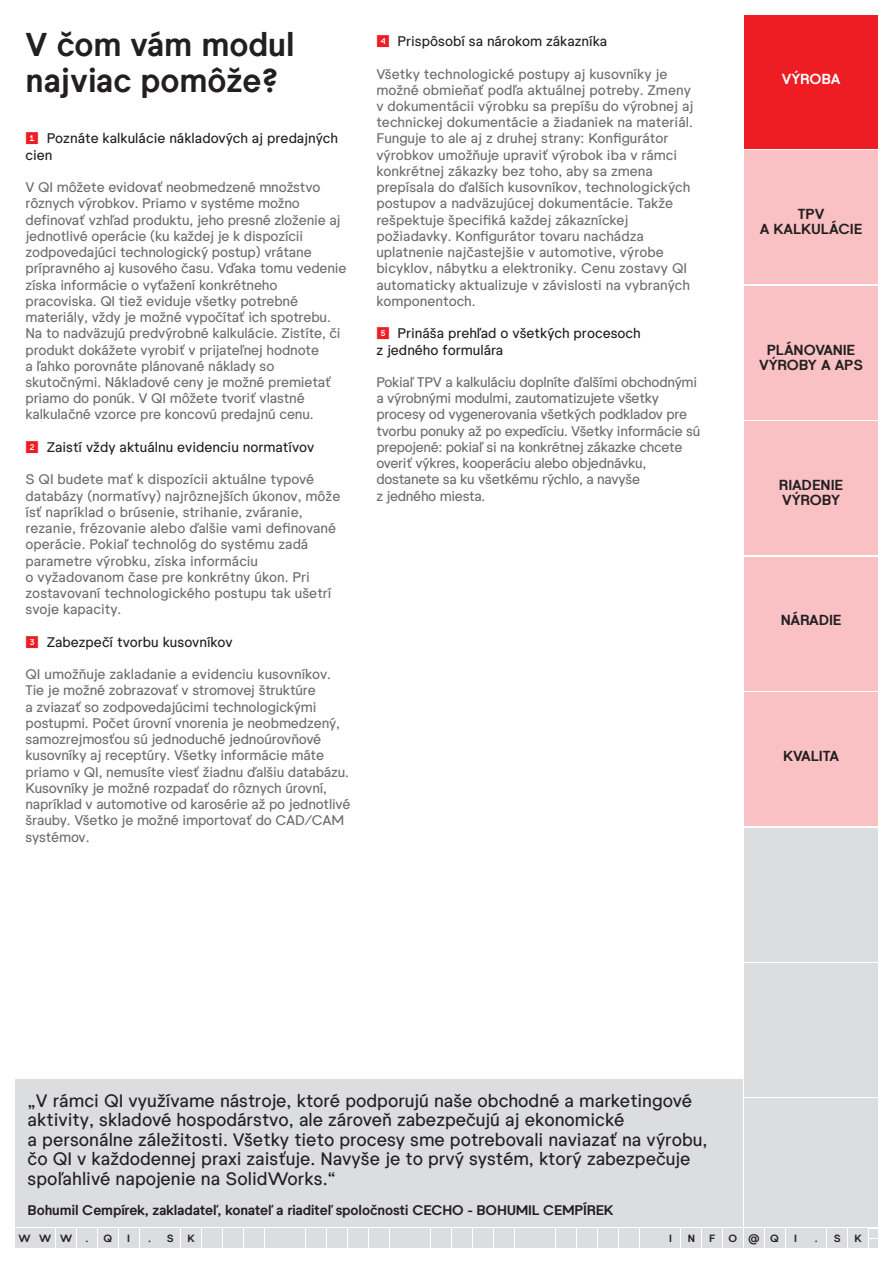
<style>
.page{position:relative;width:893px;height:1263px;background:#fff}
.page>*{position:absolute;margin:0;border:0;box-sizing:border-box;transform-origin:0 0}
.text_nadpis_special{font:700 33px/36px "QI Grotesk";letter-spacing:-.005em;color:#231f20}
.text_citace{font:18px/19.5px "QI Grotesk";color:#231f20}
.Moduly{font:700 14.55px/15px "QI Grotesk";letter-spacing:-.005em;color:#231f20;text-align:center}
.Moduly-2{font:700 14.55px "QI Grotesk";letter-spacing:-.005em;color:#fff}
.text{font:13.95px/16.2px "QI Grotesk";letter-spacing:-.01em;color:#6c6d70}
.text_odrazka_cislo{font:13.95px/16.2px "QI Grotesk";color:#231f20}
.text_box{font:700 13.95px "QI Grotesk";letter-spacing:-.01em;color:#231f20}
.text-2{font:13.95px "QI Grotesk";color:#231f20}
.Segment_pismeno{font:700 10.5px "QI Grotesk";color:#231f20}
.s1{color:#ee1d23}
</style>
<div class="page">
<div style="left:15px;top:1080px;width:728px;height:147px;background:#dcdddf"></div>
<div style="left:744px;top:15px;width:134px;height:134px;background:#ee1d23"></div>
<div style="left:744px;top:963px;width:134px;height:134px;background:#dcdddf"></div>
<div style="left:744px;top:827px;width:134px;height:134px;background:#dcdddf"></div>
<div style="left:744px;top:1098px;width:134px;height:129px;background:#dcdddf"></div>
<div style="left:15px;top:1229px;width:19px;height:19px;background:#dcdddf"></div>
<div style="left:36px;top:1229px;width:19px;height:19px;background:#dcdddf"></div>
<div style="left:57px;top:1229px;width:19px;height:19px;background:#dcdddf"></div>
<div style="left:77px;top:1229px;width:20px;height:19px;background:#dcdddf"></div>
<div style="left:98px;top:1229px;width:20px;height:19px;background:#dcdddf"></div>
<div style="left:119px;top:1229px;width:19px;height:19px;background:#dcdddf"></div>
<div style="left:140px;top:1229px;width:19px;height:19px;background:#dcdddf"></div>
<div style="left:202px;top:1229px;width:20px;height:19px;background:#dcdddf"></div>
<div style="left:223px;top:1229px;width:20px;height:19px;background:#dcdddf"></div>
<div style="left:244px;top:1229px;width:19px;height:19px;background:#dcdddf"></div>
<div style="left:265px;top:1229px;width:19px;height:19px;background:#dcdddf"></div>
<div style="left:286px;top:1229px;width:19px;height:19px;background:#dcdddf"></div>
<div style="left:307px;top:1229px;width:19px;height:19px;background:#dcdddf"></div>
<div style="left:327px;top:1229px;width:20px;height:19px;background:#dcdddf"></div>
<div style="left:348px;top:1229px;width:20px;height:19px;background:#dcdddf"></div>
<div style="left:369px;top:1229px;width:19px;height:19px;background:#dcdddf"></div>
<div style="left:390px;top:1229px;width:19px;height:19px;background:#dcdddf"></div>
<div style="left:411px;top:1229px;width:19px;height:19px;background:#dcdddf"></div>
<div style="left:432px;top:1229px;width:19px;height:19px;background:#dcdddf"></div>
<div style="left:452px;top:1229px;width:20px;height:19px;background:#dcdddf"></div>
<div style="left:473px;top:1229px;width:20px;height:19px;background:#dcdddf"></div>
<div style="left:494px;top:1229px;width:19px;height:19px;background:#dcdddf"></div>
<div style="left:515px;top:1229px;width:19px;height:19px;background:#dcdddf"></div>
<div style="left:536px;top:1229px;width:19px;height:19px;background:#dcdddf"></div>
<div style="left:557px;top:1229px;width:19px;height:19px;background:#dcdddf"></div>
<div style="left:577px;top:1229px;width:20px;height:19px;background:#dcdddf"></div>
<div style="left:598px;top:1229px;width:20px;height:19px;background:#dcdddf"></div>
<div style="left:619px;top:1229px;width:19px;height:19px;background:#dcdddf"></div>
<div style="left:640px;top:1229px;width:19px;height:19px;background:#dcdddf"></div>
<div style="left:661px;top:1229px;width:19px;height:19px;background:#dcdddf"></div>
<div style="left:682px;top:1229px;width:19px;height:19px;background:#dcdddf"></div>
<div style="left:702px;top:1229px;width:20px;height:19px;background:#dcdddf"></div>
<div style="left:723px;top:1229px;width:20px;height:19px;background:#dcdddf"></div>
<div style="left:744px;top:1229px;width:19px;height:19px;background:#dcdddf"></div>
<div style="left:765px;top:1229px;width:19px;height:19px;background:#dcdddf"></div>
<div style="left:786px;top:1229px;width:19px;height:19px;background:#dcdddf"></div>
<div style="left:807px;top:1229px;width:19px;height:19px;background:#dcdddf"></div>
<div style="left:869px;top:1229px;width:9px;height:9px;background:#dcdddf"></div>
<div style="left:869px;top:1239px;width:9px;height:9px;background:#dcdddf"></div>
<div style="left:161px;top:1229px;width:19px;height:19px;background:#dcdddf"></div>
<div style="left:182px;top:1229px;width:19px;height:19px;background:#dcdddf"></div>
<div style="left:827px;top:1229px;width:20px;height:19px;background:#dcdddf"></div>
<div style="left:848px;top:1229px;width:20px;height:19px;background:#dcdddf"></div>
<div style="left:744px;top:286px;width:134px;height:134px;background:#f9c1c3"></div>
<div style="left:744px;top:150px;width:134px;height:134px;background:#f9c1c3"></div>
<div style="left:744px;top:421px;width:134px;height:134px;background:#f9c1c3"></div>
<div style="left:744px;top:557px;width:134px;height:134px;background:#f9c1c3"></div>
<div style="left:744px;top:692px;width:134px;height:134px;background:#f9c1c3"></div>
<p class="text_nadpis_special" style="left:26px;top:24px;width:271px">V čom vám modul najviac pomôže?</p>
<p class="text_odrazka_cislo" style="left:26px;top:130px;width:314px"><span class="s1">➊</span> Poznáte kalkulácie nákladových aj predajných cien</p>
<p class="text" style="left:26px;top:179px;width:322px">V QI môžete evidovať neobmedzené množstvo rôznych výrobkov. Priamo v systéme možno definovať vzhľad produktu, jeho presné zloženie aj jednotlivé operácie (ku každej je k dispozícii zodpovedajúci technologický postup) vrátane prípravného aj kusového času. Vďaka tomu vedenie získa informácie o vyťažení konkrétneho pracoviska. QI tiež eviduje všetky potrebné materiály, vždy je možné vypočítať ich spotrebu.<br>Na to nadväzujú predvýrobné kalkulácie. Zistíte, či produkt dokážete vyrobiť v prijateľnej hodnote<br>a ľahko porovnáte plánované náklady so skutočnými. Nákladové ceny je možné premietať priamo do ponúk. V QI môžete tvoriť vlastné kalkulačné vzorce pre koncovú predajnú cenu.</p>
<p class="text_odrazka_cislo" style="left:26px;top:438px;width:290px"><span class="s1">➋</span> Zaistí vždy aktuálnu evidenciu normatívov</p>
<p class="text" style="left:26px;top:471px;width:316px">S QI budete mať k dispozícii aktuálne typové databázy (normatívy) najrôznejších úkonov, môže ísť napríklad o brúsenie, strihanie, zváranie, rezanie, frézovanie alebo ďalšie vami definované operácie. Pokiaľ technológ do systému zadá parametre výrobku, získa informáciu<br>o vyžadovanom čase pre konkrétny úkon. Pri zostavovaní technologického postupu tak ušetrí svoje kapacity.</p>
<p class="text_odrazka_cislo" style="left:26px;top:633px;width:209px"><span class="s1">➌</span> Zabezpečí tvorbu kusovníkov</p>
<p class="text" style="left:26px;top:666px;width:326px">QI umožňuje zakladanie a evidenciu kusovníkov.<br>Tie je možné zobrazovať v stromovej štruktúre<br>a zviazať so zodpovedajúcimi technologickými postupmi. Počet úrovní vnorenia je neobmedzený, samozrejmosťou sú jednoduché jednoúrovňové kusovníky aj receptúry. Všetky informácie máte priamo v QI, nemusíte viesť žiadnu ďalšiu databázu.<br>Kusovníky je možné rozpadať do rôznych úrovní, napríklad v automotive od karosérie až po jednotlivé šrauby. Všetko je možné importovať do CAD/CAM systémov.</p>
<p class="text-2" style="left:376px;top:31px;width:232px"><span class="s1">➍</span> Prispôsobí sa nárokom zákazníka</p>
<p class="text" style="left:376px;top:65px;width:319px">Všetky technologické postupy aj kusovníky je možné obmieňať podľa aktuálnej potreby. Zmeny v dokumentácii výrobku sa prepíšu do výrobnej aj technickej dokumentácie a žiadaniek na materiál.<br>Funguje to ale aj z druhej strany: Konfigurátor výrobkov umožňuje upraviť výrobok iba v rámci konkrétnej zákazky bez toho, aby sa zmena prepísala do ďalších kusovníkov, technologických postupov a nadväzujúcej dokumentácie. Takže rešpektuje špecifiká každej zákazníckej požiadavky. Konfigurátor tovaru nachádza uplatnenie najčastejšie v automotive, výrobe bicyklov, nábytku a elektroniky. Cenu zostavy QI automaticky aktualizuje v závislosti na vybraných komponentoch.</p>
<p class="text_odrazka_cislo" style="left:376px;top:325px;width:266px"><span class="s1">➎</span> Prináša prehľad o všetkých procesoch z jedného formulára</p>
<p class="text" style="left:376px;top:373px;width:326px">Pokiaľ TPV a kalkuláciu doplníte ďalšími obchodnými a výrobnými modulmi, zautomatizujete všetky procesy od vygenerovania všetkých podkladov pre tvorbu ponuky až po expedíciu. Všetky informácie sú prepojené: pokiaľ si na konkrétnej zákazke chcete overiť výkres, kooperáciu alebo objednávku, dostanete sa ku všetkému rýchlo, a navyše<br>z jedného miesta.</p>
<p class="Moduly-2" style="left:782px;top:67px;width:60px">VÝROBA</p>
<p class="Moduly" style="left:760px;top:206px;width:104px">TPV<br>A KALKULÁCIE</p>
<p class="Moduly" style="left:759px;top:341px;width:105px">PLÁNOVANIE<br>VÝROBY A APS</p>
<p class="Moduly" style="left:779px;top:476px;width:66px;text-align:left">RIADENIE<br>VÝROBY</p>
<p class="Moduly" style="left:781px;top:612px;width:62px">NÁRADIE</p>
<p class="Moduly" style="left:783px;top:747px;width:57px">KVALITA</p>
<p class="text_citace" style="left:28px;top:1089px;width:681px">„V rámci QI využívame nástroje, ktoré podporujú naše obchodné a marketingové aktivity, skladové hospodárstvo, ale zároveň zabezpečujú aj ekonomické<br>a personálne záležitosti. Všetky tieto procesy sme potrebovali naviazať na výrobu, čo QI v každodennej praxi zaisťuje. Navyše je to prvý systém, ktorý zabezpečuje spoľahlivé napojenie na SolidWorks.“</p>
<p class="text_box" style="left:28px;top:1199px;width:587px">Bohumil Cempírek, zakladateľ, konateľ a riaditeľ spoločnosti CECHO - BOHUMIL CEMPÍREK</p>
<p class="Segment_pismeno" style="left:18px;top:1230px;width:14px">W</p>
<p class="Segment_pismeno" style="left:39px;top:1230px;width:14px">W</p>
<p class="Segment_pismeno" style="left:60px;top:1230px;width:14px">W</p>
<p class="Segment_pismeno" style="left:86px;top:1230px;width:4px">.</p>
<p class="Segment_pismeno" style="left:104px;top:1230px;width:10px">Q</p>
<p class="Segment_pismeno" style="left:127px;top:1230px;width:4px">I</p>
<p class="Segment_pismeno" style="left:148px;top:1230px;width:4px">.</p>
<p class="Segment_pismeno" style="left:167px;top:1230px;width:8px">S</p>
<p class="Segment_pismeno" style="left:188px;top:1230px;width:9px">K</p>
<p class="Segment_pismeno" style="left:669px;top:1230px;width:4px">I</p>
<p class="Segment_pismeno" style="left:688px;top:1230px;width:9px">N</p>
<p class="Segment_pismeno" style="left:709px;top:1230px;width:8px">F</p>
<p class="Segment_pismeno" style="left:729px;top:1230px;width:10px">O</p>
<p class="Segment_pismeno" style="left:748px;top:1230px;width:13px">@</p>
<p class="Segment_pismeno" style="left:770px;top:1230px;width:10px">Q</p>
<p class="Segment_pismeno" style="left:794px;top:1230px;width:4px">I</p>
<p class="Segment_pismeno" style="left:815px;top:1230px;width:4px">.</p>
<p class="Segment_pismeno" style="left:834px;top:1230px;width:8px">S</p>
<p class="Segment_pismeno" style="left:854px;top:1230px;width:9px">K</p>
</div>
